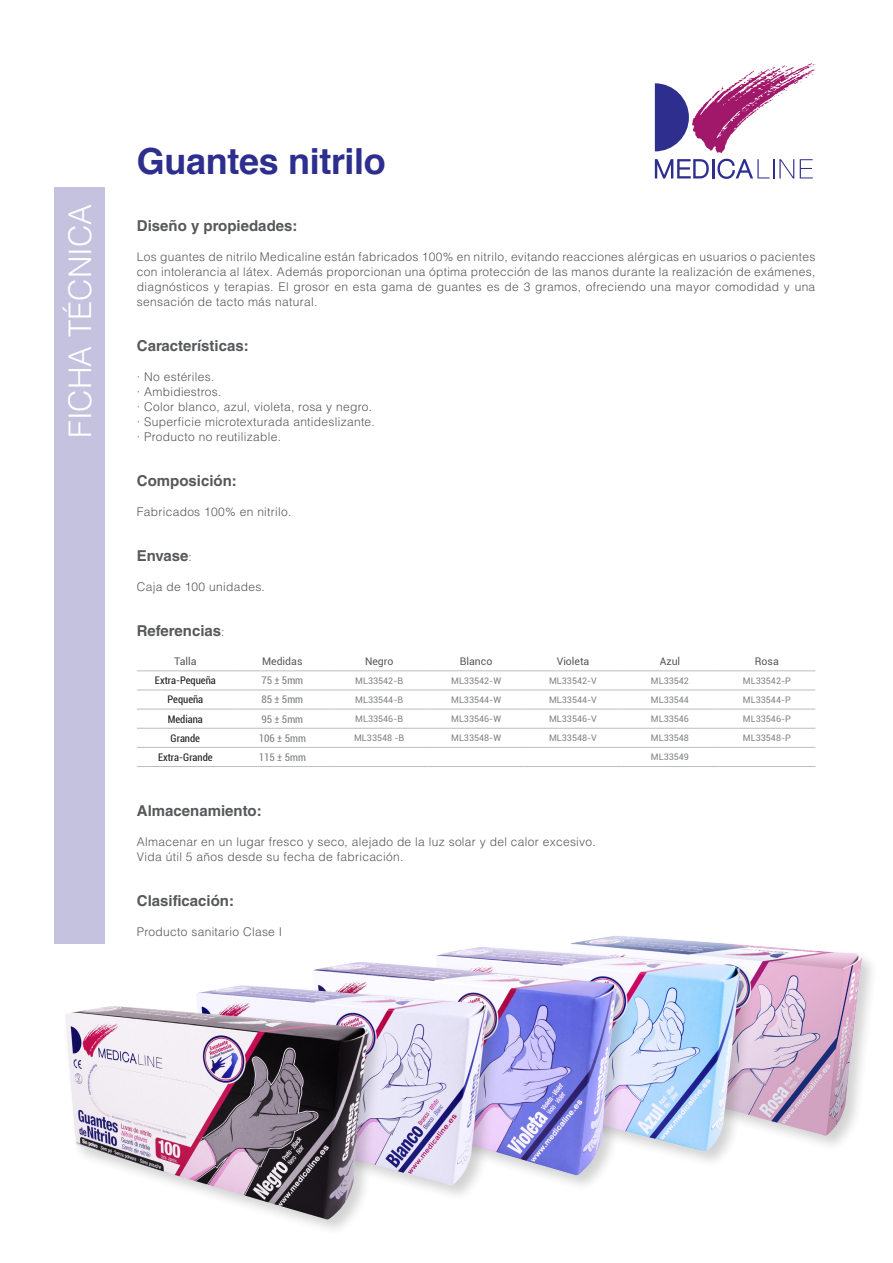
<style>
.page{position:relative;width:893px;height:1263px;background:#fff}
.page>*{position:absolute;margin:0;border:0;box-sizing:border-box;transform-origin:0 0}
.t1{font:700 36px "Helvetica";letter-spacing:-.01em;color:#2d2e8e}
.t2{font:300 31.05px "Helvetica LT Std";color:#fff}
.t3{font:700 15px "Helvetica LT Std";color:#57585a}
.t4{font:300 12px/15px "Helvetica LT Std";letter-spacing:.025em;color:#57585a;text-align:justify}
.t5{font:condensed 10.5px "Roboto";color:#231f20}
.t6{font:10.5px "Roboto";color:#57585a}
.t7{font:condensed 10.5px "Roboto";color:#808285}
.t8{font:9px "Roboto";color:#808285}
.s1{font-weight:300;font-size:12px}
</style>
<div class="page">
<svg style="left:655px;top:159px;width:139px;height:20px"></svg>
<svg style="left:800px;top:159px;width:13px;height:19px"></svg>
<svg style="left:655px;top:63px;width:160px;height:90px"></svg>
<div style="left:54px;top:188px;width:50px;height:756px;background:#c5c2e0"></div>
<div style="left:568px;top:932px;width:311px;height:220px;background:#231f20;opacity:.2"></div>
<img style="left:570px;top:935px;width:292px;height:201px">
<div style="left:434px;top:944px;width:323px;height:224px;background:#231f20;opacity:.2"></div>
<img style="left:436px;top:947px;width:304px;height:204px">
<div style="left:310px;top:959px;width:324px;height:233px;background:#231f20;opacity:.2"></div>
<img style="left:313px;top:962px;width:304px;height:213px">
<div style="left:194px;top:982px;width:311px;height:220px;background:#231f20;opacity:.2"></div>
<img style="left:196px;top:985px;width:292px;height:200px">
<div style="left:61px;top:1003px;width:324px;height:233px;background:#231f20;opacity:.2"></div>
<img style="left:64px;top:1006px;width:305px;height:213px">
<hr style="left:137px;top:670px;width:97px;height:1px;background:#bcbdc0">
<hr style="left:234px;top:670px;width:97px;height:1px;background:#bcbdc0">
<hr style="left:525px;top:670px;width:96px;height:1px;background:#bcbdc0">
<hr style="left:137px;top:690px;width:97px;height:1px;background:#bcbdc0">
<hr style="left:234px;top:690px;width:97px;height:1px;background:#bcbdc0">
<hr style="left:137px;top:709px;width:97px;height:1px;background:#bcbdc0">
<hr style="left:234px;top:709px;width:97px;height:1px;background:#bcbdc0">
<hr style="left:137px;top:728px;width:97px;height:1px;background:#bcbdc0">
<hr style="left:234px;top:728px;width:97px;height:1px;background:#bcbdc0">
<hr style="left:137px;top:747px;width:97px;height:1px;background:#bcbdc0">
<hr style="left:234px;top:747px;width:97px;height:1px;background:#bcbdc0">
<hr style="left:331px;top:670px;width:97px;height:1px;background:#bcbdc0">
<hr style="left:428px;top:670px;width:97px;height:1px;background:#bcbdc0">
<hr style="left:621px;top:670px;width:97px;height:1px;background:#bcbdc0">
<hr style="left:718px;top:670px;width:97px;height:1px;background:#bcbdc0">
<hr style="left:331px;top:690px;width:97px;height:1px;background:#bcbdc0">
<hr style="left:428px;top:690px;width:97px;height:1px;background:#bcbdc0">
<hr style="left:525px;top:690px;width:96px;height:1px;background:#bcbdc0">
<hr style="left:621px;top:690px;width:97px;height:1px;background:#bcbdc0">
<hr style="left:718px;top:690px;width:97px;height:1px;background:#bcbdc0">
<hr style="left:331px;top:709px;width:97px;height:1px;background:#bcbdc0">
<hr style="left:428px;top:709px;width:97px;height:1px;background:#bcbdc0">
<hr style="left:525px;top:709px;width:96px;height:1px;background:#bcbdc0">
<hr style="left:621px;top:709px;width:97px;height:1px;background:#bcbdc0">
<hr style="left:718px;top:709px;width:97px;height:1px;background:#bcbdc0">
<hr style="left:331px;top:728px;width:97px;height:1px;background:#bcbdc0">
<hr style="left:428px;top:728px;width:97px;height:1px;background:#bcbdc0">
<hr style="left:525px;top:728px;width:96px;height:1px;background:#bcbdc0">
<hr style="left:621px;top:728px;width:97px;height:1px;background:#bcbdc0">
<hr style="left:718px;top:728px;width:97px;height:1px;background:#bcbdc0">
<hr style="left:331px;top:747px;width:97px;height:1px;background:#bcbdc0">
<hr style="left:428px;top:747px;width:97px;height:1px;background:#bcbdc0">
<hr style="left:525px;top:747px;width:96px;height:1px;background:#bcbdc0">
<hr style="left:621px;top:747px;width:97px;height:1px;background:#bcbdc0">
<hr style="left:718px;top:747px;width:97px;height:1px;background:#bcbdc0">
<hr style="left:137px;top:766px;width:97px;height:1px;background:#bcbdc0">
<hr style="left:234px;top:766px;width:97px;height:1px;background:#bcbdc0">
<hr style="left:525px;top:766px;width:96px;height:1px;background:#bcbdc0">
<hr style="left:331px;top:766px;width:97px;height:1px;background:#bcbdc0">
<hr style="left:428px;top:766px;width:97px;height:1px;background:#bcbdc0">
<hr style="left:621px;top:766px;width:97px;height:1px;background:#bcbdc0">
<hr style="left:718px;top:766px;width:97px;height:1px;background:#bcbdc0">
<p class="t2" style="left:61px;top:437px;width:235px;rotate:-90deg">FICHA TÉCNICA</p>
<p class="t1" style="left:137px;top:132px;width:251px">Guantes nitrilo</p>
<p class="t3" style="left:137px;top:216px;width:162px">Diseño y propiedades:</p>
<p class="t4" style="left:137px;top:249px;width:680px">Los guantes de nitrilo Medicaline están fabricados 100% en nitrilo, evitando reacciones alérgicas en usuarios o pacientes con intolerancia al látex. Además proporcionan una óptima protección de las manos durante la realización de exámenes, diagnósticos y terapias. El grosor en esta gama de guantes es de 3 gramos, ofreciendo una mayor comodidad y una sensación de tacto más natural.</p>
<p class="t3" style="left:137px;top:336px;width:113px">Características:</p>
<p class="t4" style="left:137px;top:369px;width:79px">· No estériles.</p>
<p class="t4" style="left:137px;top:384px;width:86px">· Ambidiestros.</p>
<p class="t4" style="left:137px;top:399px;width:237px">· Color blanco, azul, violeta, rosa y negro.</p>
<p class="t4" style="left:137px;top:414px;width:240px">· Superficie microtexturada antideslizante.</p>
<p class="t4" style="left:137px;top:429px;width:146px">· Producto no reutilizable.</p>
<p class="t3" style="left:137px;top:471px;width:102px">Composición:</p>
<p class="t4" style="left:137px;top:504px;width:156px">Fabricados 100% en nitrilo.</p>
<p class="t3" style="left:137px;top:546px;width:56px">Envase<span class="s1">:</span></p>
<p class="t4" style="left:137px;top:579px;width:130px">Caja de 100 unidades.</p>
<p class="t3" style="left:137px;top:621px;width:89px">Referencias<span class="s1">:</span></p>
<p class="t6" style="left:174px;top:654px;width:24px">Talla</p>
<p class="t6" style="left:262px;top:654px;width:42px">Medidas</p>
<p class="t6" style="left:365px;top:654px;width:30px">Negro</p>
<p class="t6" style="left:460px;top:654px;width:34px">Blanco</p>
<p class="t6" style="left:557px;top:654px;width:34px">Violeta</p>
<p class="t6" style="left:660px;top:654px;width:22px">Azul</p>
<p class="t6" style="left:755px;top:654px;width:25px">Rosa</p>
<p class="t5" style="left:155px;top:673px;width:62px">Extra-Pequeña</p>
<p class="t7" style="left:261px;top:673px;width:43px">75 ± 5mm</p>
<p class="t8" style="left:355px;top:674px;width:49px">ML33542-B</p>
<p class="t8" style="left:451px;top:674px;width:51px">ML33542-W</p>
<p class="t8" style="left:549px;top:674px;width:49px">ML33542-V</p>
<p class="t8" style="left:651px;top:674px;width:40px">ML33542</p>
<p class="t8" style="left:743px;top:674px;width:49px">ML33542-P</p>
<p class="t5" style="left:167px;top:692px;width:37px">Pequeña</p>
<p class="t7" style="left:261px;top:692px;width:43px">85 ± 5mm</p>
<p class="t8" style="left:355px;top:693px;width:49px">ML33544-B</p>
<p class="t8" style="left:451px;top:693px;width:51px">ML33544-W</p>
<p class="t8" style="left:549px;top:693px;width:49px">ML33544-V</p>
<p class="t8" style="left:651px;top:693px;width:40px">ML33544</p>
<p class="t8" style="left:743px;top:693px;width:49px">ML33544-P</p>
<p class="t5" style="left:168px;top:711px;width:37px">Mediana</p>
<p class="t7" style="left:261px;top:711px;width:43px">95 ± 5mm</p>
<p class="t8" style="left:355px;top:712px;width:49px">ML33546-B</p>
<p class="t8" style="left:451px;top:712px;width:51px">ML33546-W</p>
<p class="t8" style="left:549px;top:712px;width:49px">ML33546-V</p>
<p class="t8" style="left:651px;top:712px;width:40px">ML33546</p>
<p class="t8" style="left:743px;top:712px;width:49px">ML33546-P</p>
<p class="t5" style="left:171px;top:731px;width:31px">Grande</p>
<p class="t7" style="left:259px;top:731px;width:49px">106 ± 5mm</p>
<p class="t8" style="left:354px;top:732px;width:52px">ML33548 -B</p>
<p class="t8" style="left:451px;top:732px;width:51px">ML33548-W</p>
<p class="t8" style="left:549px;top:732px;width:49px">ML33548-V</p>
<p class="t8" style="left:651px;top:732px;width:40px">ML33548</p>
<p class="t8" style="left:743px;top:732px;width:49px">ML33548-P</p>
<p class="t5" style="left:158px;top:750px;width:56px">Extra-Grande</p>
<p class="t7" style="left:259px;top:750px;width:49px">115 ± 5mm</p>
<p class="t8" style="left:651px;top:751px;width:40px">ML33549</p>
<p class="t3" style="left:137px;top:801px;width:126px">Almacenamiento:</p>
<p class="t4" style="left:137px;top:834px;width:460px">Almacenar en un lugar fresco y seco, alejado de la luz solar y del calor excesivo.</p>
<p class="t4" style="left:137px;top:849px;width:268px">Vida útil 5 años desde su fecha de fabricación.</p>
<p class="t3" style="left:137px;top:891px;width:99px">Clasificación:</p>
<p class="t4" style="left:137px;top:924px;width:147px">Producto sanitario Clase I</p>
</div>
